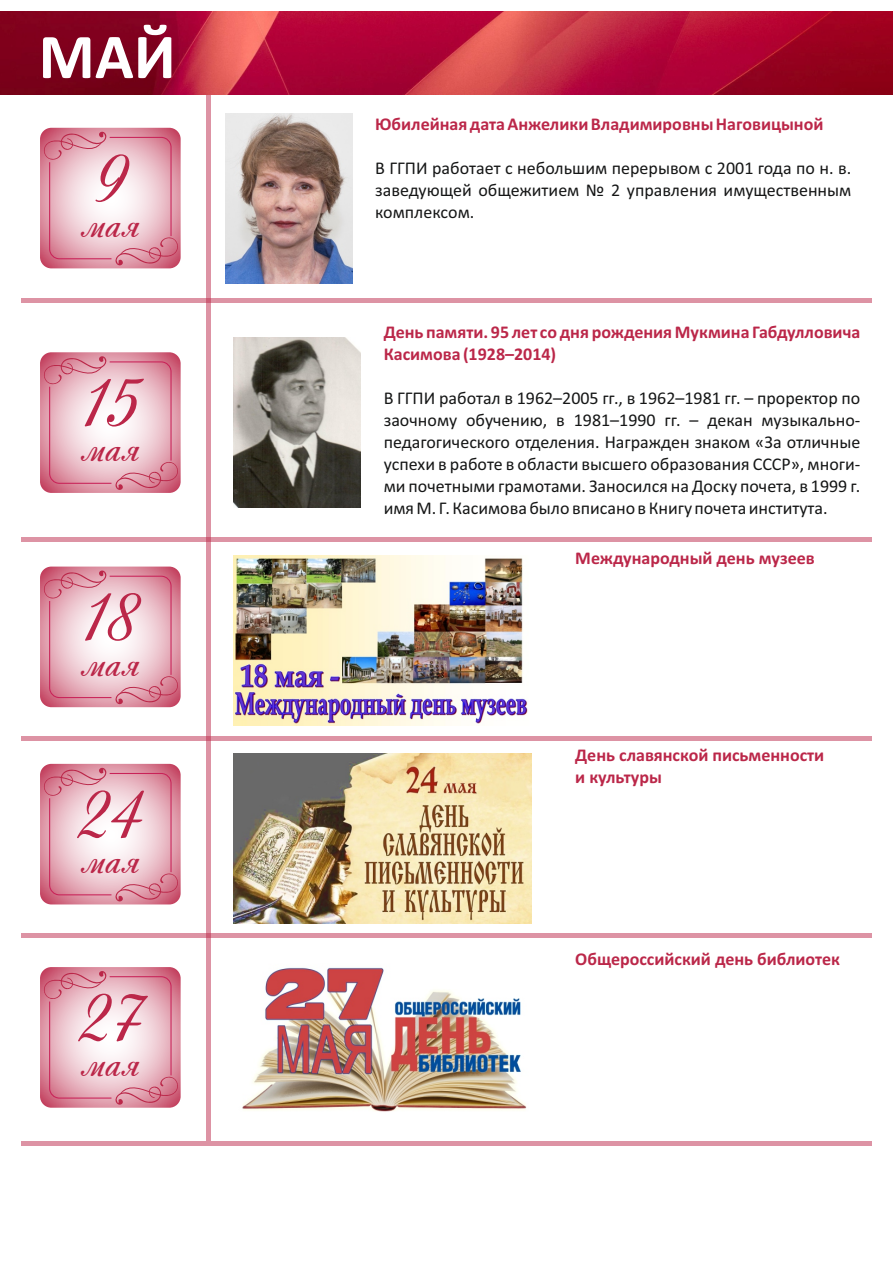
<style>
.page{position:relative;width:893px;height:1263px;background:#fff}
.page>*{position:absolute;margin:0;border:0;box-sizing:border-box;transform-origin:0 0}
.t1{font:78.3px "Andantinoscript";color:#bb2749}
.t2{font:700 64.35px "Calibri";color:#fff}
.t3{font:45.6px "Andantinoscript";color:#bb2749}
.t4{font:18px/21.9px "Calibri";color:#151616;text-align:justify}
.t5{font:700 18px/21.9px "Calibri";color:#bb2749}
</style>
<div class="page">
<div style="left:206px;top:95px;width:5px;height:1046px;background:#dd93a4"></div>
<div style="left:21px;top:537px;width:851px;height:5px;background:#dd93a4"></div>
<hr style="left:21px;top:736px;width:851px;height:4px;background:#dd93a4">
<div style="left:21px;top:933px;width:851px;height:5px;background:#dd93a4"></div>
<img style="left:0;top:12px;width:893px;height:83px">
<div style="left:21px;top:1141px;width:851px;height:5px;background:#dd93a4"></div>
<svg style="left:40px;top:352px;width:141px;height:141px"></svg>
<svg style="left:42px;top:356px;width:138px;height:135px;background:#e7b4c0"></svg>
<img style="left:234px;top:338px;width:126px;height:170px">
<svg style="left:40px;top:567px;width:141px;height:140px"></svg>
<svg style="left:42px;top:570px;width:138px;height:135px;background:#e7b4c0"></svg>
<svg style="left:40px;top:764px;width:141px;height:140px"></svg>
<svg style="left:42px;top:767px;width:138px;height:135px;background:#e7b4c0"></svg>
<svg style="left:40px;top:967px;width:141px;height:141px"></svg>
<svg style="left:42px;top:970px;width:138px;height:135px;background:#e7b4c0"></svg>
<img style="left:234px;top:556px;width:294px;height:170px">
<img style="left:234px;top:753px;width:297px;height:170px">
<img style="left:242px;top:967px;width:285px;height:145px">
<img style="left:225px;top:113px;width:128px;height:170px">
<div style="left:21px;top:298px;width:851px;height:5px;background:#dd93a4"></div>
<svg style="left:40px;top:128px;width:141px;height:140px"></svg>
<svg style="left:42px;top:131px;width:138px;height:135px;background:#e7b4c0"></svg>
<h2 class="t2" style="left:39px;top:30px;width:139px">МАЙ</h2>
<h1 class="t1" style="left:93px;top:128px;width:34px">9</h1>
<h3 class="t3" style="left:81px;top:194px;width:60px">мая</h3>
<h3 class="t3" style="left:81px;top:419px;width:60px"><sup>15</sup>мая</h3>
<h3 class="t3" style="left:81px;top:633px;width:60px"><sup>18</sup>мая</h3>
<h3 class="t3" style="left:77px;top:830px;width:67px"><sup>24</sup>мая</h3>
<h3 class="t3" style="left:78px;top:1033px;width:65px"><sup>27</sup>мая</h3>
<p class="t5" style="left:375px;top:115px;width:450px">Юбилейная дата Анжелики Владимировны Наговицыной</p>
<p class="t4" style="left:375px;top:159px;width:478px">В ГГПИ работает с небольшим перерывом с 2001 года по н. в. заведующей общежитием № 2 управления имущественным</p>
<p class="t4" style="left:375px;top:203px;width:101px">комплексом.</p>
<p class="t5" style="left:384px;top:323px;width:478px">День памяти. 95 лет со дня рождения Мукмина Габдулловича<br>Касимова (1928–2014)</p>
<p class="t4" style="left:384px;top:389px;width:478px">В ГГПИ работал в 1962–2005 гг., в 1962–1981 гг. – проректор по заочному обучению, в 1981–1990 гг. – декан музыкально&shy;педагогического отделения. Награжден знаком «За отличные успехи в работе в области высшего образования СССР», многи&shy;ми почетными грамотами. Заносился на Доску почета, в 1999 г. имя М. Г. Касимова было вписано в Книгу почета института.</p>
<p class="t5" style="left:575px;top:549px;width:241px">Международный день музеев</p>
<p class="t5" style="left:575px;top:746px;width:251px">День славянской письменности и культуры</p>
<p class="t5" style="left:575px;top:949px;width:266px">Общероссийский день библиотек</p>
</div>
